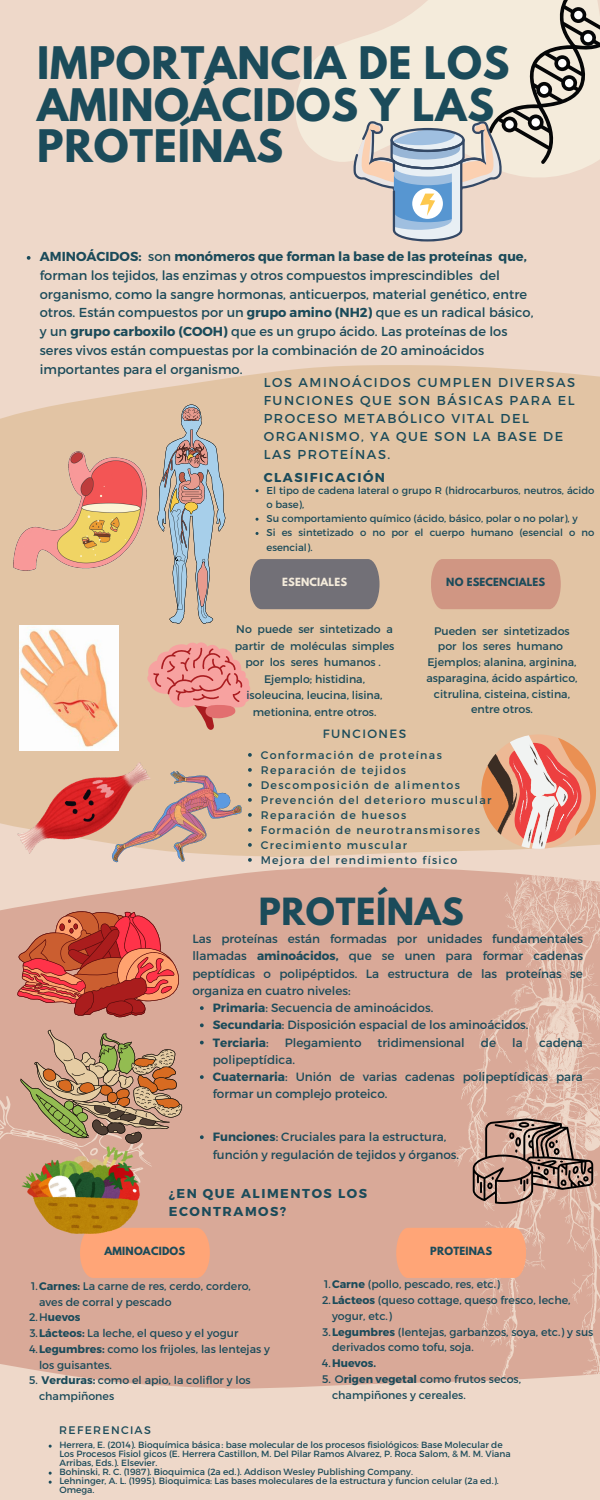
<style>
.page{position:relative;width:600px;height:1500px;background:#eed8c9}
.page>*{position:absolute;margin:0;border:0;box-sizing:border-box;transform-origin:0 0}
.t1{font:700 39.8px/41.2px "League Spartan";letter-spacing:.02em;color:#1b4b5a}
.t2{font:700 33.2px "League Spartan";letter-spacing:.02em;color:#1b4b5a}
.t3{font:13px/18.8px "Montserrat";color:#1b4b5a}
.t4{font:12.9px/18px "Montserrat";letter-spacing:.12em;color:#1b4b5a}
.t5{font:700 12.9px/18px "Montserrat";letter-spacing:.12em;color:#1b4b5a}
.t6{font:12px/17.2px "Montserrat";color:#1b4b5a}
.t7{font:700 12px "Montserrat";color:#1b4b5a}
.t8{font:12px "Montserrat";letter-spacing:.12em;color:#1b4b5a}
.t9{font:11px/15.8px "Montserrat";color:#1b4b5a}
.t10{font:11px "Montserrat";letter-spacing:.12em;color:#1b4b5a}
.t11{font:700 11px "Montserrat";color:#1b4b5a}
.t12{font:10px/14.2px "Montserrat";color:#1b4b5a}
.t13{font:700 10px "League Spartan";letter-spacing:.02em;color:#1b4b5a}
.t14{font:700 10px "League Spartan";letter-spacing:.02em;color:#f4ebdb}
.t15{font:9px/9px "Montserrat";color:#1b4b5a}
.s1{font-weight:700}
.s2{font-weight:400}
</style>
<div class="page">
<svg style="left:295px;top:40px;width:58px;height:122px;fill:#f4ebdb"></svg>
<div style="left:0;top:867px;width:453px;height:522px;background:#d9a998"></div>
<div style="left:0;top:365px;width:600px;height:492px;background:#e2c4a4"></div>
<div style="left:250px;top:559px;width:130px;height:50px;background:#727077"></div>
<div style="left:431px;top:559px;width:130px;height:50px;background:#d09683"></div>
<svg style="left:453px;top:869px;width:147px;height:513px;background:#dcb1a0"></svg>
<div style="left:80px;top:1228px;width:130px;height:50px;background:#ffa577"></div>
<div style="left:396px;top:1228px;width:130px;height:50px;background:#ffa577"></div>
<svg style="left:353px;top:0;width:247px;height:242px"></svg>
<img style="left:19px;top:626px;width:99px;height:124px">
<svg style="left:112px;top:771px;width:130px;height:91px;background:#d0ac9e"></svg>
<img style="left:18px;top:762px;width:133px;height:92px">
<svg style="left:146px;top:641px;width:106px;height:92px;background:#e6a294"></svg>
<svg style="left:481px;top:734px;width:115px;height:115px;background:#e09f88"></svg>
<svg style="left:157px;top:405px;width:68px;height:219px;background:#bdb4ab"></svg>
<img style="left:14px;top:452px;width:133px;height:118px">
<svg style="left:14px;top:910px;width:169px;height:107px;background:#cd6554"></svg>
<svg style="left:473px;top:1118px;width:120px;height:86px;background:#aa8b7e"></svg>
<svg style="left:0;top:1030px;width:183px;height:183px;background:#c39e81"></svg>
<img style="left:21px;top:1147px;width:118px;height:87px">
<svg style="left:27px;top:256px;width:4px;height:4px"></svg>
<svg style="left:200px;top:1006px;width:4px;height:4px"></svg>
<svg style="left:200px;top:1023px;width:4px;height:4px"></svg>
<svg style="left:200px;top:1041px;width:4px;height:3px"></svg>
<svg style="left:200px;top:1075px;width:4px;height:4px"></svg>
<svg style="left:200px;top:1135px;width:4px;height:4px"></svg>
<svg style="left:248px;top:753px;width:4px;height:4px"></svg>
<svg style="left:248px;top:768px;width:4px;height:4px"></svg>
<svg style="left:248px;top:783px;width:4px;height:4px"></svg>
<svg style="left:248px;top:798px;width:4px;height:4px"></svg>
<svg style="left:248px;top:813px;width:4px;height:4px"></svg>
<svg style="left:248px;top:828px;width:4px;height:4px"></svg>
<svg style="left:248px;top:843px;width:4px;height:4px"></svg>
<svg style="left:248px;top:858px;width:4px;height:4px"></svg>
<p class="t1" style="left:37px;top:48px;width:474px">IMPORTANCIA DE LOS<br>AMINOÁCIDOS Y LAS<br>PROTEÍNAS</p>
<h3 class="t3" style="left:40px;top:247px;width:495px"><span class="s1">AMINOÁCIDOS:</span> son <span class="s1">monómeros que forman la base de las proteínas que, </span>forman los tejidos, las enzimas y otros compuestos imprescindibles del organismo, como la sangre hormonas, anticuerpos, material genético, entre otros. Están compuestos por un <span class="s1">grupo amino (NH2)</span> que es un radical básico, y un <span class="s1">grupo carboxilo (COOH)</span> que es un grupo ácido. Las proteínas de los seres vivos están compuestas por la combinación de 20 aminoácidos importantes para el organismo.</h3>
<p class="t4" style="left:264px;top:373px;width:313px">LOS AMINOÁCIDOS CUMPLEN DIVERSAS<br>FUNCIONES QUE SON BÁSICAS PARA EL<br>PROCESO METABÓLICO VITAL DEL<br>ORGANISMO, YA QUE SON LA BASE DE<br>LAS PROTEÍNAS.</p>
<p class="t5" style="left:264px;top:468px;width:123px">CLASIFICACIÓN</p>
<h6 class="t12" style="left:267px;top:483px;width:329px">El tipo de cadena lateral o grupo R (hidrocarburos, neutros, ácido o base),</h6>
<h6 class="t12" style="left:267px;top:511px;width:313px">Su comportamiento químico (ácido, básico, polar o no polar), y</h6>
<p class="t12" style="left:267px;top:525px;width:329px">Si es sintetizado o no por el cuerpo humano (esencial o no esencial).</p>
<p class="t14" style="left:282px;top:577px;width:66px">ESENCIALES</p>
<p class="t13" style="left:446px;top:577px;width:101px">NO ESECENCIALES</p>
<p class="t9" style="left:235px;top:620px;width:161px;line-height:16.5px;text-align:center">No puede ser sintetizado a partir de moléculas simples por los seres humanos .</p>
<p class="t9" style="left:247px;top:670px;width:138px;line-height:16.5px;text-align:center">Ejemplo; histidina, isoleucina, leucina, lisina, metionina, entre otros.</p>
<p class="t8" style="left:323px;top:726px;width:85px">FUNCIONES</p>
<p class="t9" style="left:434px;top:622px;width:137px;text-align:center">Pueden ser sintetizados por los seres humano</p>
<p class="t9" style="left:426px;top:654px;width:153px;text-align:center">Ejemplos; alanina, arginina, asparagina, ácido aspártico, citrulina, cisteina, cistina, entre otros.</p>
<p class="t10" style="left:261px;top:748px;width:183px">Conformación de proteínas</p>
<p class="t10" style="left:261px;top:763px;width:147px">Reparación de tejidos</p>
<p class="t10" style="left:261px;top:778px;width:201px">Descomposición de alimentos</p>
<p class="t10" style="left:261px;top:793px;width:232px">Prevención del deterioro muscular</p>
<p class="t10" style="left:261px;top:808px;width:147px">Reparación de huesos</p>
<p class="t10" style="left:261px;top:823px;width:221px">Formación de neurotransmisores</p>
<h3 class="t10" style="left:261px;top:838px;width:148px">Crecimiento muscular</h3>
<h6 class="t10" style="left:261px;top:853px;width:198px">Mejora del rendimiento físico</h6>
<p class="t2" style="left:259px;top:895px;width:207px">PROTEÍNAS</p>
<p class="t6" style="left:192px;top:930px;width:392px;text-align:justify">Las proteínas están formadas por unidades fundamentales llamadas <span class="s1">aminoácidos,</span> que se unen para formar cadenas peptídicas o polipéptidos. La estructura de las proteínas se organiza en cuatro niveles:</p>
<p class="t6" style="left:213px;top:999px;width:222px"><span class="s1">Primaria</span>: Secuencia de aminoácidos.</p>
<p class="t6" style="left:213px;top:1016px;width:317px"><span class="s1">Secundaria</span>: Disposición espacial de los aminoácidos.</p>
<p class="t7" style="left:213px;top:1035px;width:57px">Terciaria<span class="s2">:</span></p>
<p class="t6" style="left:285px;top:1033px;width:78px">Plegamiento</p>
<p class="t6" style="left:378px;top:1033px;width:89px">tridimensional</p>
<p class="t6" style="left:481px;top:1033px;width:17px">de</p>
<p class="t6" style="left:512px;top:1033px;width:12px">la</p>
<p class="t6" style="left:539px;top:1033px;width:45px">cadena</p>
<p class="t6" style="left:213px;top:1050px;width:84px">polipeptídica.</p>
<h4 class="t6" style="left:213px;top:1068px;width:372px"><span class="s1">Cuaternaria</span>: Unión de varias cadenas polipeptídicas para formar un complejo proteico.</h4>
<p class="t6" style="left:213px;top:1127px;width:248px;line-height:18px"><span class="s1">Funciones</span>: Cruciales para la estructura, función y regulación de tejidos y órganos.</p>
<h6 class="t5" style="left:169px;top:1183px;width:200px">¿EN QUE ALIMENTOS LOS<br>ECONTRAMOS?</h6>
<p class="t13" style="left:105px;top:1246px;width:82px">AMINOACIDOS</p>
<h1 class="t13" style="left:430px;top:1246px;width:63px">PROTEINAS</h1>
<p class="t9" style="left:39px;top:1277px;width:213px;text-indent:-8px">1.<span class="s1">Carnes:</span> La carne de res, cerdo, cordero, aves de corral y pescado</p>
<p class="t11" style="left:29px;top:1310px;width:53px"><span class="s2">2.H</span>uevos</p>
<p class="t9" style="left:30px;top:1325px;width:210px">3.<span class="s1">Lácteos:</span> La leche, el queso y el yogur</p>
<p class="t9" style="left:39px;top:1340px;width:232px;text-indent:-10px">4.<span class="s1">Legumbres:</span> como los frijoles, las lentejas y los guisantes.</p>
<p class="t9" style="left:39px;top:1372px;width:213px;text-indent:-10px">5. <span class="s1">Verduras:</span> como el apio, la coliflor y los champiñones</p>
<p class="t10" style="left:59px;top:1423px;width:93px">REFERENCIAS</p>
<p class="t9" style="left:324px;top:1276px;width:177px">1.<span class="s1">Carne</span> (pollo, pescado, res, etc.)</p>
<p class="t9" style="left:332px;top:1292px;width:240px;text-indent:-10px">2.<span class="s1">Lácteos</span> (queso cottage, queso fresco, leche, yogur, etc.)</p>
<p class="t9" style="left:332px;top:1323px;width:263px;text-indent:-9px">3.<span class="s1">Legumbres</span> (lentejas, garbanzos, soya, etc.) y sus derivados como tofu, soja.</p>
<p class="t11" style="left:322px;top:1356px;width:56px"><span class="s2">4.</span>Huevos.</p>
<h2 class="t9" style="left:332px;top:1370px;width:190px;text-indent:-10px">5. O<span class="s1">rigen vegetal</span> como frutos secos, champiñones y cereales.</h2>
<p class="t15" style="left:59px;top:1440px;width:453px">Herrera, E. (2014). Bioquímica básica: base molecular de los procesos fisiológicos: Base Molecular de<br>Los Procesos Fisiol gicos (E. Herrera Castillon, M. Del Pilar Ramos Alvarez, P. Roca Salom, &amp; M. M. Viana<br>Arribas, Eds.). Elsevier.</p>
<h5 class="t15" style="left:59px;top:1467px;width:355px">Bohinski, R. C. (1987). Bioquimica (2a ed.). Addison Wesley Publishing Company.</h5>
<p class="t15" style="left:59px;top:1476px;width:441px">Lehninger, A. L. (1995). Bioquimica: Las bases moleculares de la estructura y funcion celular (2a ed.).<br>Omega.</p>
</div>
